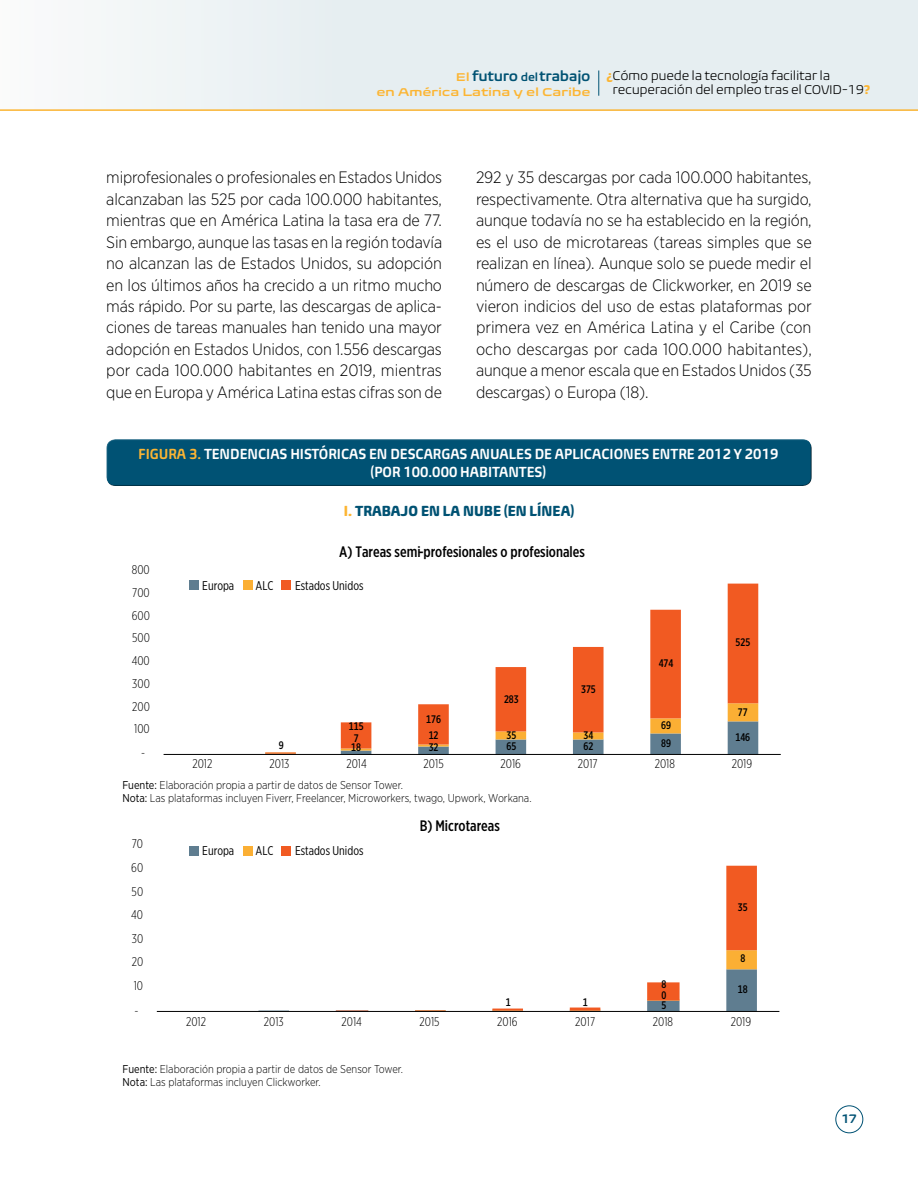
<style>
.page{position:relative;width:918px;height:1188px;background:#fff}
.page>*{position:absolute;margin:0;border:0;box-sizing:border-box;transform-origin:0 0}
.t1{font:300 16.5px/21.5px "Gotham Narrow";letter-spacing:-.01em;color:#000;text-align:justify}
.t2{font:500 15.15px "Gotham X Narrow";color:#000}
.t3{font:600 condensed 15px/18px "Biome Pro";color:#fff;text-align:center}
.t4{font:700 condensed 15px "Biome Pro";color:#005273}
.t5{font:600 14.4px "Biome Pro";letter-spacing:-.025em;color:#005273}
.t6{font:300 12.9px/14.4px "Biome Pro";letter-spacing:-.025em;color:#000}
.t7{font:300 12.6px "Gotham X Narrow";color:#000}
.t8{font:12.6px "Gotham X Narrow";color:#000}
.t9{font:600 12.6px "Biome Pro";color:#005274}
.t10{font:600 expanded 11.55px "Biome Pro";letter-spacing:-.025em;color:#fcb533}
.t11{font:300 11.4px/12.6px "Gotham Narrow";color:#000;scale:.95 1}
.t12{font:500 10.95px "Gotham X Narrow";color:#000}
.s1{font-stretch:expanded;font-size:11.55px;color:#fcb533}
.s2{font-size:11.55px}
.s3{font-weight:700;font-stretch:condensed;color:#fcb533}
.s4{color:#fcb533}
.s5{font-weight:400}
</style>
<div class="page">
<div style="left:835px;top:1105px;width:28px;height:28px;border:1px solid #005274;border-radius:50%"></div>
<div style="left:0;top:0;width:918px;height:111px;background:#e6eef1"></div>
<div style="left:0;top:0;width:185px;height:111px;background:#f5f8f8"></div>
<hr style="left:0;top:109px;width:918px;height:2px;background:#fcb533">
<svg style="left:598px;top:71px;width:1px;height:25px"></svg>
<div style="left:104px;top:437px;width:708px;height:44px;background:#fff;opacity:.75"></div>
<div style="left:105px;top:441px;width:707px;height:46px;background:#005274"></div>
<svg style="left:265px;top:584px;width:493px;height:170px"></svg>
<hr style="left:164px;top:754px;width:617px;height:1px;background:#000">
<div style="left:189px;top:581px;width:9px;height:9px;background:#5f7d90"></div>
<div style="left:243px;top:581px;width:9px;height:9px;background:#fbaf34"></div>
<div style="left:281px;top:581px;width:10px;height:9px;background:#f15a22"></div>
<div style="left:189px;top:846px;width:9px;height:9px;background:#5f7d90"></div>
<div style="left:243px;top:846px;width:9px;height:9px;background:#fbaf34"></div>
<div style="left:281px;top:846px;width:10px;height:9px;background:#f15a22"></div>
<div style="left:726px;top:866px;width:31px;height:84px;background:#f15a22"></div>
<hr style="left:157px;top:1011px;width:622px;height:1px;background:#000">
<svg style="left:259px;top:950px;width:498px;height:62px"></svg>
<p class="t5" style="left:456px;top:67px;width:136px"><span class="s1">El</span> futuro <span class="s2">del</span>trabajo</p>
<p class="t10" style="left:376px;top:85px;width:216px">en América Latina y el Caribe</p>
<p class="t6" style="left:613px;top:68px;width:259px;text-indent:-6px"><span class="s3">¿</span>Cómo puede la tecnología facilitar la recuperación del empleo tras el COVID-19<span class="s3">?</span></p>
<p class="t1" style="left:106px;top:166px;width:337px">miprofesionales o profesionales en Estados Unidos alcanzaban las 525 por cada 100.000 habitantes, mientras que en América Latina la tasa era de 77.<br>Sin embargo, aunque las tasas en la región todavía no alcanzan las de Estados Unidos, su adopción en los últimos años ha crecido a un ritmo mucho más rápido. Por su parte, las descargas de aplica&shy;ciones de tareas manuales han tenido una mayor adopción en Estados Unidos, con 1.556 descargas por cada 100.000 habitantes en 2019, mientras que en Europa y América Latina estas cifras son de</p>
<p class="t1" style="left:476px;top:166px;width:337px">292 y 35 descargas por cada 100.000 habitantes, respectivamente. Otra alternativa que ha surgido, aunque todavía no se ha establecido en la región, es el uso de microtareas (tareas simples que se realizan en línea). Aunque solo se puede medir el número de descargas de Clickworker, en 2019 se vieron indicios del uso de estas plataformas por primera vez en América Latina y el Caribe (con ocho descargas por cada 100.000 habitantes), aunque a menor escala que en Estados Unidos (35 descargas) o Europa (18).</p>
<p class="t3" style="left:138px;top:444px;width:642px"><span class="s4">FIGURA 3.</span> TENDENCIAS HISTÓRICAS EN DESCARGAS ANUALES DE APLICACIONES ENTRE 2012 Y 2019 (POR 100.000 HABITANTES)</p>
<p class="t4" style="left:344px;top:501px;width:232px"><span class="s4">I.</span> TRABAJO EN LA NUBE (EN LÍNEA)</p>
<p class="t7" style="left:132px;top:562px;width:19px">800</p>
<p class="t7" style="left:132px;top:585px;width:19px">700</p>
<p class="t7" style="left:132px;top:608px;width:20px">600</p>
<p class="t7" style="left:132px;top:630px;width:19px">500</p>
<p class="t7" style="left:132px;top:653px;width:20px">400</p>
<p class="t7" style="left:132px;top:676px;width:19px">300</p>
<p class="t7" style="left:132px;top:699px;width:19px">200</p>
<p class="t7" style="left:134px;top:722px;width:17px">100</p>
<p class="t7" style="left:141px;top:745px;width:6px">-</p>
<p class="t2" style="left:339px;top:543px;width:247px">A) Tareas semi-profesionales o profesionales</p>
<p class="t8" style="left:202px;top:578px;width:33px">Europa</p>
<p class="t8" style="left:256px;top:578px;width:20px">ALC</p>
<p class="t8" style="left:295px;top:578px;width:70px">Estados Unidos</p>
<p class="t12" style="left:504px;top:692px;width:16px">283</p>
<p class="t12" style="left:581px;top:682px;width:16px">375</p>
<p class="t12" style="left:659px;top:657px;width:16px">474</p>
<p class="t12" style="left:735px;top:636px;width:16px">525</p>
<p class="t12" style="left:279px;top:739px;width:6px">9</p>
<p class="t12" style="left:738px;top:705px;width:11px">77</p>
<p class="t12" style="left:426px;top:713px;width:16px">176</p>
<p class="t12" style="left:661px;top:718px;width:11px">69</p>
<p class="t12" style="left:349px;top:720px;width:16px">115</p>
<p class="t12" style="left:354px;top:731px;width:6px">7</p>
<p class="t12" style="left:429px;top:729px;width:11px">12</p>
<p class="t12" style="left:506px;top:728px;width:11px">35</p>
<p class="t12" style="left:584px;top:728px;width:11px">34</p>
<p class="t12" style="left:735px;top:730px;width:16px">146</p>
<p class="t12" style="left:351px;top:741px;width:11px">18</p>
<p class="t12" style="left:429px;top:740px;width:11px">32</p>
<p class="t12" style="left:506px;top:739px;width:11px">65</p>
<p class="t12" style="left:584px;top:739px;width:11px">62</p>
<p class="t12" style="left:661px;top:736px;width:11px">89</p>
<p class="t7" style="left:192px;top:756px;width:22px">2012</p>
<p class="t7" style="left:270px;top:756px;width:21px">2013</p>
<p class="t7" style="left:346px;top:756px;width:22px">2014</p>
<p class="t7" style="left:424px;top:756px;width:22px">2015</p>
<p class="t7" style="left:501px;top:756px;width:22px">2016</p>
<p class="t7" style="left:578px;top:756px;width:21px">2017</p>
<p class="t7" style="left:655px;top:756px;width:22px">2018</p>
<p class="t7" style="left:732px;top:756px;width:22px">2019</p>
<p class="t11" style="left:122px;top:778px;width:432px"><span class="s5">Fuente:</span> Elaboración propia a partir de datos de Sensor Tower.<br><span class="s5">Nota:</span> Las plataformas incluyen Fiverr, Freelancer, Microworkers, twago, Upwork, Workana.</p>
<p class="t7" style="left:132px;top:836px;width:13px">70</p>
<p class="t7" style="left:131px;top:860px;width:13px">60</p>
<p class="t7" style="left:132px;top:884px;width:13px">50</p>
<p class="t7" style="left:131px;top:907px;width:13px">40</p>
<p class="t7" style="left:132px;top:931px;width:13px">30</p>
<p class="t7" style="left:132px;top:954px;width:13px">20</p>
<p class="t7" style="left:134px;top:979px;width:11px">10</p>
<p class="t7" style="left:134px;top:1003px;width:6px">-</p>
<p class="t8" style="left:202px;top:843px;width:33px">Europa</p>
<p class="t8" style="left:256px;top:843px;width:20px">ALC</p>
<p class="t8" style="left:295px;top:843px;width:70px">Estados Unidos</p>
<p class="t2" style="left:420px;top:816px;width:82px">B) Microtareas</p>
<p class="t12" style="left:506px;top:995px;width:6px">1</p>
<p class="t12" style="left:661px;top:977px;width:6px">8</p>
<p class="t12" style="left:661px;top:988px;width:6px">0</p>
<p class="t12" style="left:661px;top:998px;width:6px">5</p>
<p class="t12" style="left:738px;top:900px;width:11px">35</p>
<p class="t12" style="left:740px;top:951px;width:6px">8</p>
<p class="t12" style="left:738px;top:982px;width:11px">18</p>
<p class="t7" style="left:186px;top:1014px;width:22px">2012</p>
<p class="t7" style="left:264px;top:1014px;width:21px">2013</p>
<p class="t7" style="left:341px;top:1014px;width:22px">2014</p>
<p class="t7" style="left:420px;top:1014px;width:22px">2015</p>
<p class="t7" style="left:497px;top:1014px;width:22px">2016</p>
<p class="t7" style="left:575px;top:1014px;width:21px">2017</p>
<p class="t7" style="left:653px;top:1014px;width:22px">2018</p>
<p class="t7" style="left:731px;top:1014px;width:22px">2019</p>
<p class="t11" style="left:123px;top:1062px;width:297px"><span class="s5">Fuente:</span> Elaboración propia a partir de datos de Sensor Tower.<br><span class="s5">Nota:</span> Las plataformas incluyen Clickworker.</p>
<p class="t9" style="left:841px;top:1111px;width:17px">17</p>
</div>
